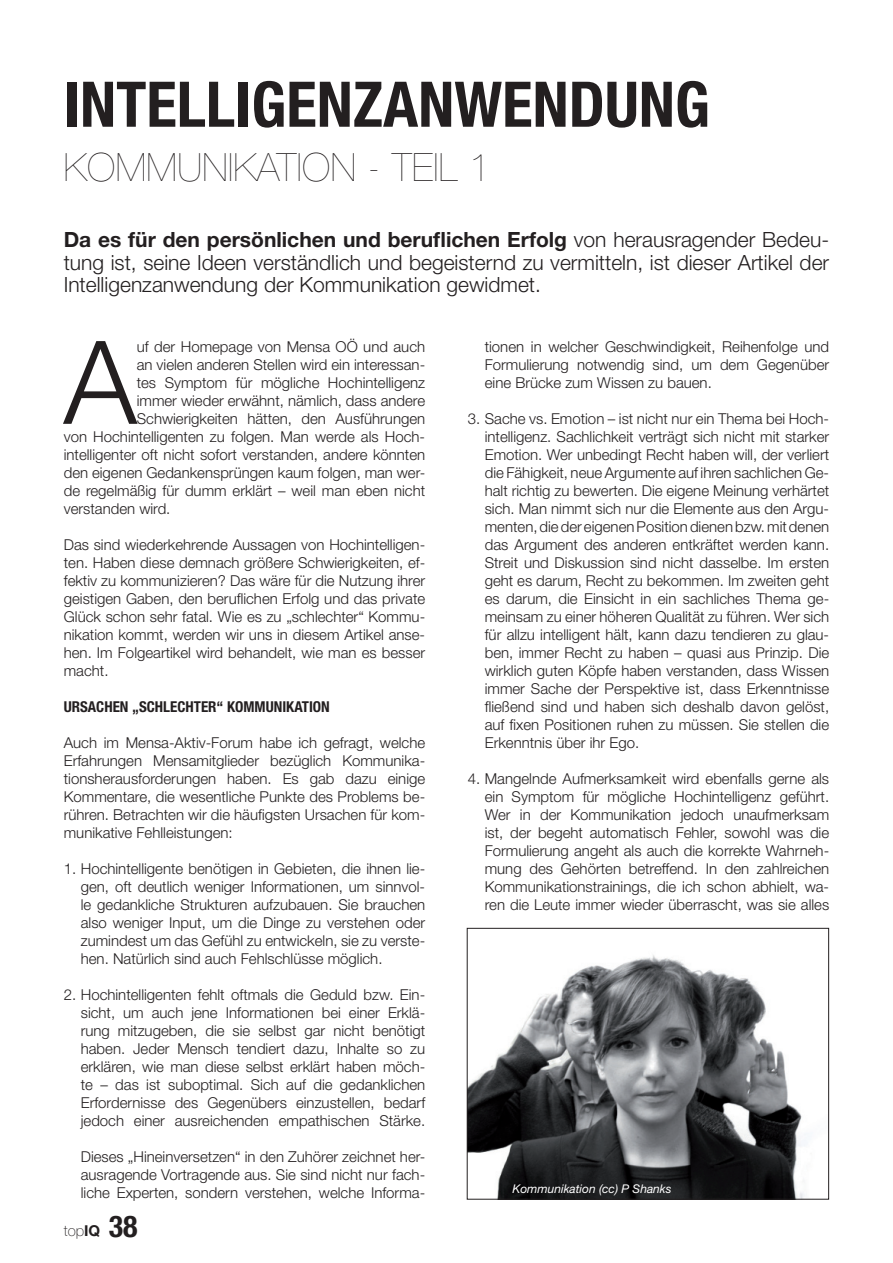
<style>
.page{position:relative;width:893px;height:1263px;background:#fff}
.page>*{position:absolute;margin:0;border:0;box-sizing:border-box;transform-origin:0 0}
.t1{font:300 115.8px "Helvetica Neue LT Std";color:#231f20}
.t2{font:700 condensed 63px "Helvetica Neue LT Std";color:#231f20}
.t3{font:200 39px "Helvetica Neue LT Std";letter-spacing:.01em;color:#231f20}
.t4{font:300 21px/22.5px "Helvetica Neue LT Std";color:#231f20;text-align:justify}
.t5{font:300 15px/18px "Helvetica Neue LT Std";color:#231f20;text-align:justify}
.t6{font:700 condensed 15px "Helvetica Neue LT Std";color:#231f20}
.t7{font:100 15px "Helvetica Neue LT Std";color:#231f20}
.t8{font:italic 12px "Helvetica Neue LT Std";color:#fff}
.s1{font-weight:700}
.s2{font-weight:700;font-stretch:condensed;font-size:30px}
</style>
<div class="page">
<img style="left:469px;top:955px;width:337px;height:242px">
<div style="left:467px;top:928px;width:362px;height:271px;border:1px solid #231f20"></div>
<h2 class="t2" style="left:64px;top:66px;width:648px">INTELLIGENZANWENDUNG</h2>
<h3 class="t3" style="left:64px;top:144px;width:429px">KOMMUNIKATION - TEIL 1</h3>
<h3 class="t4" style="left:64px;top:228px;width:767px"><span class="s1">Da es für den persönlichen und beruflichen Erfolg</span> von herausragender Bedeu&shy;tung ist, seine Ideen verständlich und begeisternd zu vermitteln, ist dieser Artikel der Intelligenzanwendung der Kommunikation gewidmet.</h3>
<h1 class="t1" style="left:64px;top:312px;width:74px">A</h1>
<p class="t5" style="left:137px;top:337px;width:290px">uf der Homepage von Mensa OÖ und auch</p>
<p class="t5" style="left:137px;top:355px;width:290px">an vielen anderen Stellen wird ein interessan-</p>
<p class="t5" style="left:137px;top:373px;width:290px">tes Symptom für mögliche Hochintelligenz</p>
<p class="t5" style="left:137px;top:391px;width:290px">immer wieder erwähnt, nämlich, dass andere</p>
<p class="t5" style="left:137px;top:409px;width:290px">Schwierigkeiten hätten, den Ausführungen</p>
<p class="t5" style="left:64px;top:427px;width:363px">von Hochintelligenten zu folgen. Man werde als Hoch-</p>
<p class="t5" style="left:64px;top:445px;width:363px">intelligenter oft nicht sofort verstanden, andere könnten</p>
<p class="t5" style="left:64px;top:463px;width:363px">den eigenen Gedankensprüngen kaum folgen, man wer-</p>
<p class="t5" style="left:64px;top:481px;width:363px">de regelmäßig für dumm erklärt – weil man eben nicht</p>
<p class="t5" style="left:64px;top:499px;width:108px">verstanden wird.</p>
<p class="t5" style="left:64px;top:535px;width:363px">Das sind wiederkehrende Aussagen von Hochintelligen&shy;ten. Haben diese demnach größere Schwierigkeiten, ef&shy;fektiv zu kommunizieren? Das wäre für die Nutzung ihrer geistigen Gaben, den beruflichen Erfolg und das private Glück schon sehr fatal. Wie es zu „schlechter“ Kommu&shy;nikation kommt, werden wir uns in diesem Artikel anse&shy;hen. Im Folgeartikel wird behandelt, wie man es besser macht.</p>
<p class="t6" style="left:64px;top:697px;width:268px">URSACHEN „SCHLECHTER“ KOMMUNIKATION</p>
<p class="t5" style="left:64px;top:733px;width:363px">Auch im Mensa-Aktiv-Forum habe ich gefragt, welche Erfahrungen Mensamitglieder bezüglich Kommunika&shy;tionsherausforderungen haben. Es gab dazu einige Kommentare, die wesentliche Punkte des Problems be&shy;rühren. Betrachten wir die häufigsten Ursachen für kom&shy;munikative Fehlleistungen:</p>
<p class="t5" style="left:81px;top:859px;width:346px;text-indent:-17px">1. Hochintelligente benötigen in Gebieten, die ihnen lie&shy;gen, oft deutlich weniger Informationen, um sinnvol&shy;le gedankliche Strukturen aufzubauen. Sie brauchen also weniger Input, um die Dinge zu verstehen oder zumindest um das Gefühl zu entwickeln, sie zu verste&shy;hen. Natürlich sind auch Fehlschlüsse möglich.</p>
<p class="t5" style="left:81px;top:985px;width:346px;text-indent:-17px">2. Hochintelligenten fehlt oftmals die Geduld bzw. Ein&shy;sicht, um auch jene Informationen bei einer Erklä&shy;rung mitzugeben, die sie selbst gar nicht benötigt haben. Jeder Mensch tendiert dazu, Inhalte so zu erklären, wie man diese selbst erklärt haben möch&shy;te – das ist suboptimal. Sich auf die gedanklichen Erfordernisse des Gegenübers einzustellen, bedarf jedoch einer ausreichenden empathischen Stärke.</p>
<p class="t5" style="left:81px;top:1147px;width:346px">Dieses „Hineinversetzen“ in den Zuhörer zeichnet her&shy;ausragende Vortragende aus. Sie sind nicht nur fach&shy;liche Experten, sondern verstehen, welche Informa-</p>
<p class="t7" style="left:64px;top:1222px;width:75px">top<span class="s1">IQ</span> <span class="s2">38</span></p>
<p class="t5" style="left:485px;top:337px;width:346px">tionen in welcher Geschwindigkeit, Reihenfolge und Formulierung notwendig sind, um dem Gegenüber eine Brücke zum Wissen zu bauen.</p>
<p class="t5" style="left:485px;top:409px;width:346px;text-indent:-17px">3. Sache vs. Emotion – ist nicht nur ein Thema bei Hoch&shy;intelligenz. Sachlichkeit verträgt sich nicht mit starker Emotion. Wer unbedingt Recht haben will, der verliert die Fähigkeit, neue Argumente auf ihren sachlichen Ge&shy;halt richtig zu bewerten. Die eigene Meinung verhärtet sich. Man nimmt sich nur die Elemente aus den Argu&shy;menten, die der eigenen Position dienen bzw. mit denen das Argument des anderen entkräftet werden kann.<br>Streit und Diskussion sind nicht dasselbe. Im ersten geht es darum, Recht zu bekommen. Im zweiten geht es darum, die Einsicht in ein sachliches Thema ge&shy;meinsam zu einer höheren Qualität zu führen. Wer sich für allzu intelligent hält, kann dazu tendieren zu glau&shy;ben, immer Recht zu haben – quasi aus Prinzip. Die wirklich guten Köpfe haben verstanden, dass Wissen immer Sache der Perspektive ist, dass Erkenntnisse fließend sind und haben sich deshalb davon gelöst, auf fixen Positionen ruhen zu müssen. Sie stellen die Erkenntnis über ihr Ego.</p>
<p class="t5" style="left:485px;top:769px;width:346px;text-indent:-17px">4. Mangelnde Aufmerksamkeit wird ebenfalls gerne als ein Symptom für mögliche Hochintelligenz geführt.<br>Wer in der Kommunikation jedoch unaufmerksam ist, der begeht automatisch Fehler, sowohl was die Formulierung angeht als auch die korrekte Wahrneh&shy;mung des Gehörten betreffend. In den zahlreichen Kommunikationstrainings, die ich schon abhielt, wa&shy;ren die Leute immer wieder überrascht, was sie alles</p>
<p class="t8" style="left:512px;top:1181px;width:161px">Kommunikation (cc) P Shanks</p>
</div>
